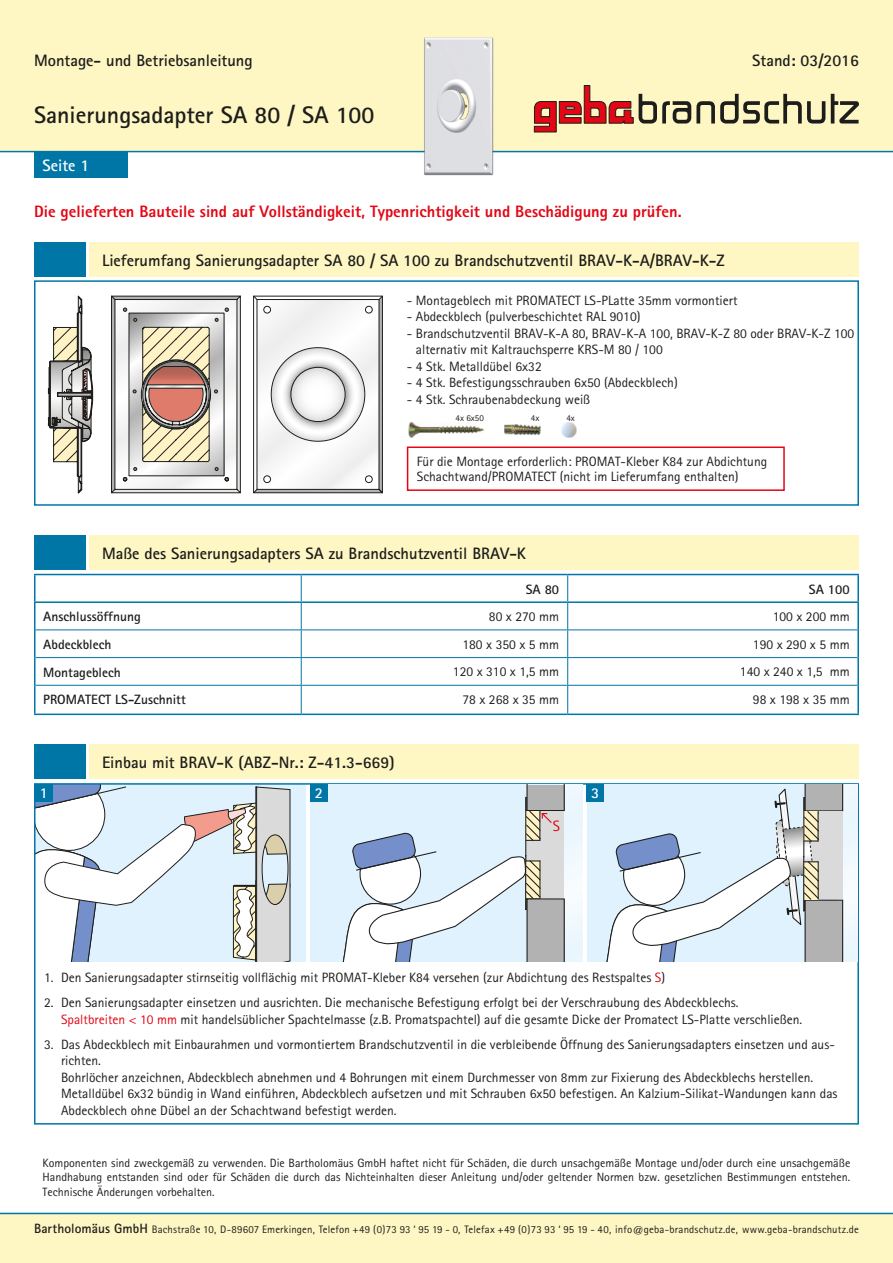
<style>
.page{position:relative;width:893px;height:1263px;background:#fff}
.page>*{position:absolute;margin:0;border:0;box-sizing:border-box;transform-origin:0 0}
.t1{font:700 24px "AT Rotis Sans Serif";color:#1d1d1b}
._2_head_18_rot{font:700 16.5px "AT Rotis Sans Serif";color:#1d1d1b}
.t2{font:800 16.5px "AT Rotis Sans Serif";color:#e30614}
.t3{font:700 16.5px "AT Rotis Sans Serif";color:#fff}
.t4{font:700 15px "AT Rotis Sans Serif";color:#fff}
.t5{font:15px "AT Rotis Sans Serif";color:#e30614}
.t6{font:13.5px/16.5px "AT Rotis Sans Serif";color:#1d1d1b}
.t7{font:700 13.5px "AT Rotis Sans Serif";color:#1d1d1b}
._2_head_18_rot-2{font:12px/14.4px "AT Rotis Sans Serif";color:#1d1d1b;text-align:justify}
.t8{font:10.8px "AT Rotis Sans Serif";letter-spacing:.015em;color:#1d1d1b}
.t9{font:9px "AT Rotis Sans Serif";color:#1d1d1b}
.s1{color:#e30614}
.s2{font-weight:700;font-size:13.5px}
</style>
<div class="page">
<div style="left:0;top:0;width:893px;height:152px;background:#fef7c4"></div>
<div style="left:0;top:1213px;width:893px;height:50px;background:#fef7c4"></div>
<div style="left:34px;top:152px;width:94px;height:26px;background:#0076a7"></div>
<svg style="left:534px;top:85px;width:291px;height:47px;background:#cfb290"></svg>
<svg style="left:831px;top:94px;width:28px;height:30px"></svg>
<img style="left:423px;top:37px;width:73px;height:139px">
<div style="left:89px;top:242px;width:770px;height:34px;background:#fef7c4"></div>
<div style="left:89px;top:535px;width:770px;height:34px;background:#fef7c4"></div>
<div style="left:89px;top:745px;width:770px;height:34px;background:#fef7c4"></div>
<div style="left:34px;top:242px;width:51px;height:34px;background:#0076a7"></div>
<div style="left:34px;top:535px;width:51px;height:34px;background:#0076a7"></div>
<div style="left:34px;top:745px;width:51px;height:34px;background:#0076a7"></div>
<div style="left:34px;top:280px;width:825px;height:226px;border:2px solid #0076a7"></div>
<svg style="left:253px;top:295px;width:130px;height:198px"></svg>
<div style="left:264px;top:476px;width:7px;height:7px;border:1px solid #1d1d1b;border-radius:50%"></div>
<div style="left:365px;top:476px;width:7px;height:7px;border:1px solid #1d1d1b;border-radius:50%"></div>
<svg style="left:111px;top:296px;width:130px;height:197px"></svg>
<svg style="left:48px;top:297px;width:46px;height:195px"></svg>
<img style="left:562px;top:422px;width:15px;height:15px">
<div style="left:407px;top:446px;width:378px;height:45px;border:2px solid #e30614"></div>
<img style="left:504px;top:425px;width:36px;height:10px">
<img style="left:409px;top:422px;width:75px;height:15px">
<hr style="left:34px;top:603px;width:2px;height:27px;background:#0076a7">
<hr style="left:857px;top:603px;width:2px;height:27px;background:#0076a7">
<hr style="left:34px;top:630px;width:2px;height:28px;background:#0076a7">
<hr style="left:857px;top:630px;width:2px;height:28px;background:#0076a7">
<hr style="left:34px;top:658px;width:2px;height:27px;background:#0076a7">
<hr style="left:857px;top:658px;width:2px;height:27px;background:#0076a7">
<hr style="left:34px;top:685px;width:2px;height:28px;background:#0076a7">
<hr style="left:857px;top:685px;width:2px;height:28px;background:#0076a7">
<hr style="left:34px;top:713px;width:267px;height:2px;background:#0076a7">
<hr style="left:301px;top:713px;width:267px;height:2px;background:#0076a7">
<hr style="left:568px;top:713px;width:291px;height:2px;background:#0076a7">
<hr style="left:36px;top:629px;width:265px;height:1px;background:#0076a7">
<hr style="left:301px;top:629px;width:267px;height:1px;background:#0076a7">
<hr style="left:568px;top:629px;width:289px;height:1px;background:#0076a7">
<hr style="left:36px;top:657px;width:265px;height:1px;background:#0076a7">
<hr style="left:301px;top:657px;width:267px;height:1px;background:#0076a7">
<hr style="left:568px;top:657px;width:289px;height:1px;background:#0076a7">
<hr style="left:36px;top:685px;width:265px;height:1px;background:#0076a7">
<hr style="left:301px;top:685px;width:267px;height:1px;background:#0076a7">
<svg style="left:301px;top:575px;width:1px;height:138px"></svg>
<hr style="left:568px;top:685px;width:289px;height:1px;background:#0076a7">
<svg style="left:567px;top:575px;width:1px;height:138px"></svg>
<hr style="left:34px;top:574px;width:267px;height:1px;background:#0076a7">
<hr style="left:34px;top:575px;width:2px;height:26px;background:#0076a7">
<hr style="left:301px;top:574px;width:267px;height:1px;background:#0076a7">
<hr style="left:568px;top:574px;width:291px;height:1px;background:#0076a7">
<hr style="left:857px;top:575px;width:2px;height:26px;background:#0076a7">
<hr style="left:34px;top:601px;width:267px;height:2px;background:#0076a7">
<hr style="left:301px;top:601px;width:267px;height:2px;background:#0076a7">
<hr style="left:568px;top:601px;width:291px;height:2px;background:#0076a7">
<div style="left:292px;top:786px;width:14px;height:176px;background:#e0f2fd"></div>
<svg style="left:37px;top:786px;width:255px;height:176px"></svg>
<div style="left:34px;top:783px;width:825px;height:341px;border:2px solid #0076a7"></div>
<div style="left:310px;top:785px;width:22px;height:177px;background:#e0f2fd"></div>
<svg style="left:587px;top:802px;width:8px;height:160px"></svg>
<svg style="left:595px;top:785px;width:262px;height:177px"></svg>
<svg style="left:332px;top:785px;width:251px;height:177px"></svg>
<div style="left:36px;top:785px;width:17px;height:17px;background:#0076a7"></div>
<div style="left:310px;top:785px;width:17px;height:17px;background:#0076a7"></div>
<div style="left:587px;top:785px;width:17px;height:17px;background:#0076a7"></div>
<p class="_2_head_18_rot" style="left:34px;top:50px;width:220px">Montage- und Betriebsanleitung</p>
<p class="_2_head_18_rot" style="left:752px;top:50px;width:108px">Stand: 03/2016</p>
<h1 class="t1" style="left:34px;top:100px;width:342px">Sanierungsadapter SA 80 / SA 100</h1>
<p class="t3" style="left:43px;top:155px;width:48px">Seite 1</p>
<p class="t2" style="left:34px;top:200px;width:649px">Die gelieferten Bauteile sind auf Vollständigkeit, Typenrichtigkeit und Beschädigung zu prüfen.</p>
<p class="_2_head_18_rot" style="left:102px;top:250px;width:624px">Lieferumfang Sanierungsadapter SA 80 / SA 100 zu Brandschutzventil BRAV-K-A/BRAV-K-Z</p>
<p class="t6" style="left:407px;top:292px;width:332px">- Montageblech mit PROMATECT LS-PLatte 35mm vormontiert</p>
<p class="t6" style="left:407px;top:308px;width:235px">- Abdeckblech (pulverbeschichtet RAL 9010)</p>
<p class="t6" style="left:407px;top:325px;width:449px">- Brandschutzventil BRAV-K-A 80, BRAV-K-A 100, BRAV-K-Z 80 oder BRAV-K-Z 100</p>
<p class="t6" style="left:416px;top:341px;width:248px">alternativ mit Kaltrauchsperre KRS-M 80 / 100</p>
<p class="t6" style="left:407px;top:358px;width:136px">- 4 Stk. Metalldübel 6x32</p>
<p class="t6" style="left:407px;top:374px;width:272px">- 4 Stk. Befestigungsschrauben 6x50 (Abdeckblech)</p>
<p class="t6" style="left:407px;top:391px;width:185px">- 4 Stk. Schraubenabdeckung weiß</p>
<p class="t9" style="left:456px;top:413px;width:30px">4x 6x50</p>
<p class="t9" style="left:531px;top:413px;width:10px">4x</p>
<p class="t9" style="left:566px;top:413px;width:10px">4x</p>
<p class="t6" style="left:417px;top:453px;width:352px">Für die Montage erforderlich: PROMAT-Kleber K84 zur Abdichtung</p>
<p class="t6" style="left:417px;top:468px;width:323px">Schachtwand/PROMATECT (nicht im Lieferumfang enthalten)</p>
<p class="_2_head_18_rot" style="left:102px;top:543px;width:426px">Maße des Sanierungsadapters SA zu Brandschutzventil BRAV-K</p>
<p class="t7" style="left:526px;top:581px;width:35px">SA 80</p>
<p class="t7" style="left:809px;top:581px;width:42px">SA 100</p>
<p class="t7" style="left:43px;top:608px;width:99px">Anschlussöffnung</p>
<p class="t6" style="left:489px;top:608px;width:72px">80 x 270 mm</p>
<p class="t6" style="left:773px;top:608px;width:78px">100 x 200 mm</p>
<p class="t7" style="left:43px;top:636px;width:70px">Abdeckblech</p>
<p class="t6" style="left:462px;top:636px;width:98px">180 x 350 x 5 mm</p>
<p class="t6" style="left:753px;top:636px;width:98px">190 x 290 x 5 mm</p>
<p class="t7" style="left:43px;top:664px;width:79px">Montageblech</p>
<p class="t6" style="left:453px;top:663px;width:108px">120 x 310 x 1,5 mm</p>
<p class="t6" style="left:740px;top:663px;width:111px">140 x 240 x 1,5 mm</p>
<p class="t7" style="left:43px;top:691px;width:144px">PROMATECT LS-Zuschnitt</p>
<p class="t6" style="left:462px;top:691px;width:98px">78 x 268 x 35 mm</p>
<p class="t6" style="left:753px;top:691px;width:98px">98 x 198 x 35 mm</p>
<p class="_2_head_18_rot" style="left:102px;top:752px;width:294px">Einbau mit BRAV-K (ABZ-Nr.: Z-41.3-669)</p>
<p class="t4" style="left:40px;top:783px;width:10px">1</p>
<p class="t4" style="left:315px;top:783px;width:10px">2</p>
<p class="t4" style="left:591px;top:783px;width:10px">3</p>
<p class="t5" style="left:553px;top:817px;width:9px">S</p>
<p class="t6" style="left:44px;top:969px;width:623px">1. Den Sanierungsadapter stirnseitig vollflächig mit PROMAT-Kleber K84 versehen (zur Abdichtung des Restspaltes <span class="s1">S</span>)</p>
<p class="t6" style="left:61px;top:994px;width:743px;text-indent:-17px">2. Den Sanierungsadapter einsetzen und ausrichten. Die mechanische Befestigung erfolgt bei der Verschraubung des Abdeckblechs.<br><span class="s1">Spaltbreiten &lt; 10 mm</span> mit handelsüblicher Spachtelmasse (z.B. Promatspachtel) auf die gesamte Dicke der Promatect LS-Platte verschließen.</p>
<p class="t6" style="left:61px;top:1036px;width:778px;text-indent:-17px">3. Das Abdeckblech mit Einbaurahmen und vormontiertem Brandschutzventil in die verbleibende Öffnung des Sanierungsadapters einsetzen und aus&shy;richten.<br>Bohrlöcher anzeichnen, Abdeckblech abnehmen und 4 Bohrungen mit einem Durchmesser von 8mm zur Fixierung des Abdeckblechs herstellen.<br>Metalldübel 6x32 bündig in Wand einführen, Abdeckblech aufsetzen und mit Schrauben 6x50 befestigen. An Kalzium-Silikat-Wandungen kann das Abdeckblech ohne Dübel an der Schachtwand befestigt werden.</p>
<p class="_2_head_18_rot-2" style="left:43px;top:1155px;width:809px">Komponenten sind zweckgemäß zu verwenden. Die Bartholomäus GmbH haftet nicht für Schäden, die durch unsachgemäße Montage und/oder durch eine unsachgemäße Handhabung entstanden sind oder für Schäden die durch das Nichteinhalten dieser Anleitung und/oder geltender Normen bzw. gesetzlichen Bestimmungen entstehen.<br>Technische Änderungen vorbehalten.</p>
<p class="t8" style="left:34px;top:1222px;width:826px"><span class="s2">Bartholomäus GmbH</span> Bachstraße 10, D-89607 Emerkingen, Telefon +49 (0)73 93 ‘ 95 19 - 0, Telefax +49 (0)73 93 ‘ 95 19 - 40, info@geba-brandschutz.de, www.geba-brandschutz.de</p>
</div>
